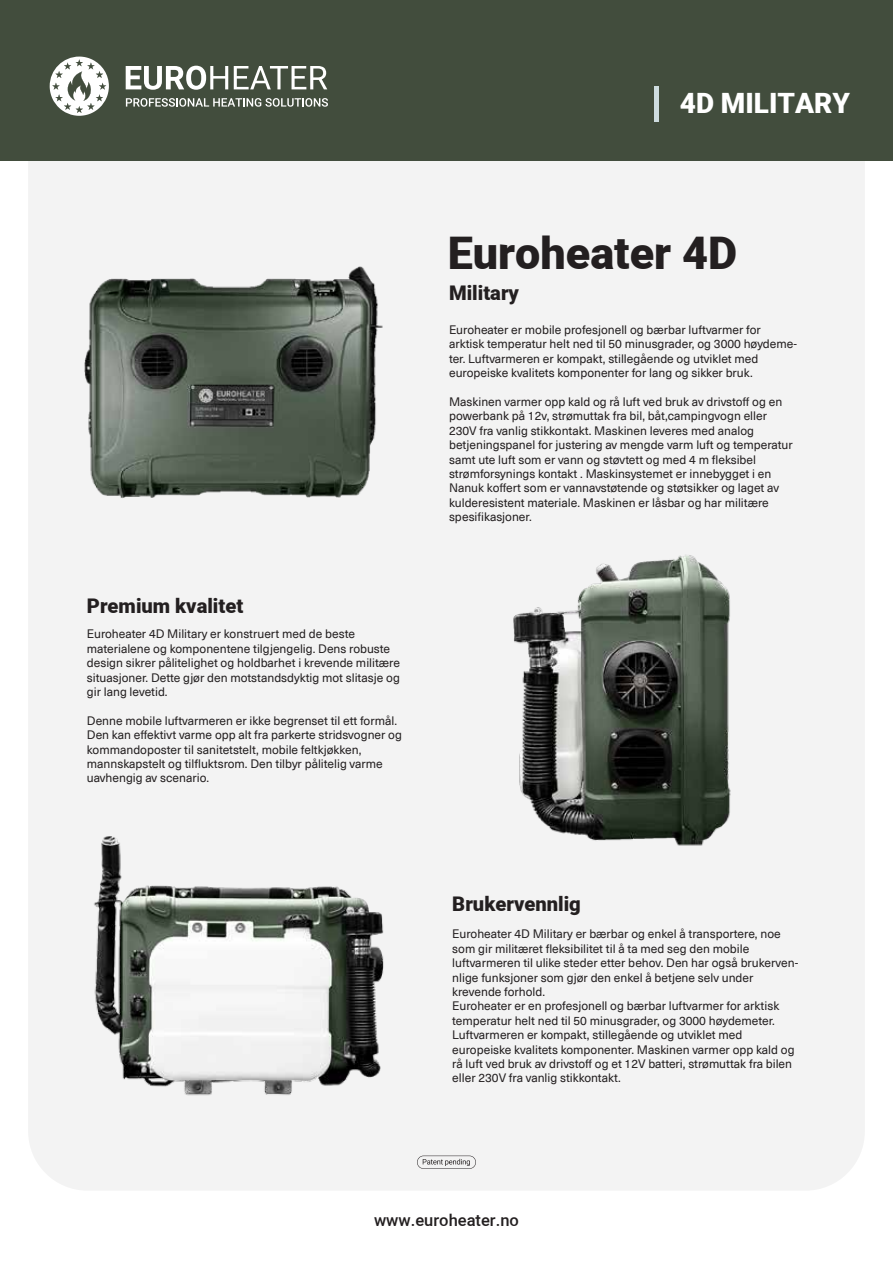
<style>
.page{position:relative;width:893px;height:1263px;background:#fff}
.page>*{position:absolute;margin:0;border:0;box-sizing:border-box;transform-origin:0 0}
.t1{font:900 45px "Araboto";color:#231f20}
.t2{font:900 27.9px "Araboto";color:#fff}
.t3{font:900 20.1px "Araboto";color:#231f20}
.t4{font:500 16.5px "Araboto";color:#231f20}
.t5{font:12px/14.4px "Neue Haas Unica Pro";color:#231f20}
</style>
<div class="page">
<div style="left:28px;top:83px;width:837px;height:1108px;background:#f3f3f3;border-radius:59px"></div>
<div style="left:0;top:0;width:893px;height:161px;background:#424d3d"></div>
<svg style="left:126px;top:66px;width:102px;height:24px"></svg>
<svg style="left:234px;top:66px;width:93px;height:23px"></svg>
<svg style="left:126px;top:98px;width:202px;height:9px"></svg>
<svg style="left:50px;top:57px;width:59px;height:59px"></svg>
<hr style="left:654px;top:86px;width:4px;height:35px;background:#cedcdf">
<img style="left:84px;top:266px;width:299px;height:232px">
<img style="left:513px;top:554px;width:218px;height:292px">
<img style="left:94px;top:836px;width:290px;height:260px">
<svg style="left:417px;top:1155px;width:59px;height:14px"></svg>
<h2 class="t2" style="left:680px;top:84px;width:172px">4D MILITARY</h2>
<h1 class="t1" style="left:448px;top:221px;width:291px">Euroheater 4D</h1>
<h3 class="t3" style="left:449px;top:278px;width:72px">Military</h3>
<h3 class="t3" style="left:87px;top:591px;width:158px">Premium kvalitet</h3>
<p class="t5" style="left:87px;top:627px;width:315px">Euroheater 4D Military er konstruert med de beste materialene og komponentene tilgjengelig. Dens robuste design sikrer pålitelighet og holdbarhet i krevende militære situasjoner. Dette gjør den motstandsdyktig mot slitasje og gir lang levetid.</p>
<p class="t5" style="left:87px;top:714px;width:317px">Denne mobile luftvarmeren er ikke begrenset til ett formål.<br>Den kan effektivt varme opp alt fra parkerte stridsvogner og kommandoposter til sanitetstelt, mobile feltkjøkken, mannskapstelt og tilfluktsrom. Den tilbyr pålitelig varme uavhengig av scenario.</p>
<p class="t5" style="left:449px;top:323px;width:349px">Euroheater er mobile profesjonell og bærbar luftvarmer for arktisk temperatur helt ned til 50 minusgrader, og 3000 høydeme&shy;ter. Luftvarmeren er kompakt, stillegående og utviklet med europeiske kvalitets komponenter for lang og sikker bruk.</p>
<p class="t5" style="left:449px;top:395px;width:345px">Maskinen varmer opp kald og rå luft ved bruk av drivstoff og en powerbank på 12v, strømuttak fra bil, båt,campingvogn eller 230V fra vanlig stikkontakt. Maskinen leveres med analog betjeningspanel for justering av mengde varm luft og temperatur samt ute luft som er vann og støvtett og med 4 m fleksibel strømforsynings kontakt . Maskinsystemet er innebygget i en Nanuk koffert som er vannavstøtende og støtsikker og laget av kulderesistent materiale. Maskinen er låsbar og har militære spesifikasjoner.</p>
<h3 class="t3" style="left:452px;top:889px;width:130px">Brukervennlig</h3>
<p class="t5" style="left:452px;top:927px;width:347px">Euroheater 4D Military er bærbar og enkel å transportere, noe som gir militæret fleksibilitet til å ta med seg den mobile luftvarmeren til ulike steder etter behov. Den har også brukerven&shy;nlige funksjoner som gjør den enkel å betjene selv under krevende forhold.<br>Euroheater er en profesjonell og bærbar luftvarmer for arktisk temperatur helt ned til 50 minusgrader, og 3000 høydemeter.<br>Luftvarmeren er kompakt, stillegående og utviklet med europeiske kvalitets komponenter. Maskinen varmer opp kald og rå luft ved bruk av drivstoff og et 12V batteri, strømuttak fra bilen eller 230V fra vanlig stikkontakt.</p>
<h3 class="t4" style="left:374px;top:1209px;width:146px">www.euroheater.no</h3>
</div>
